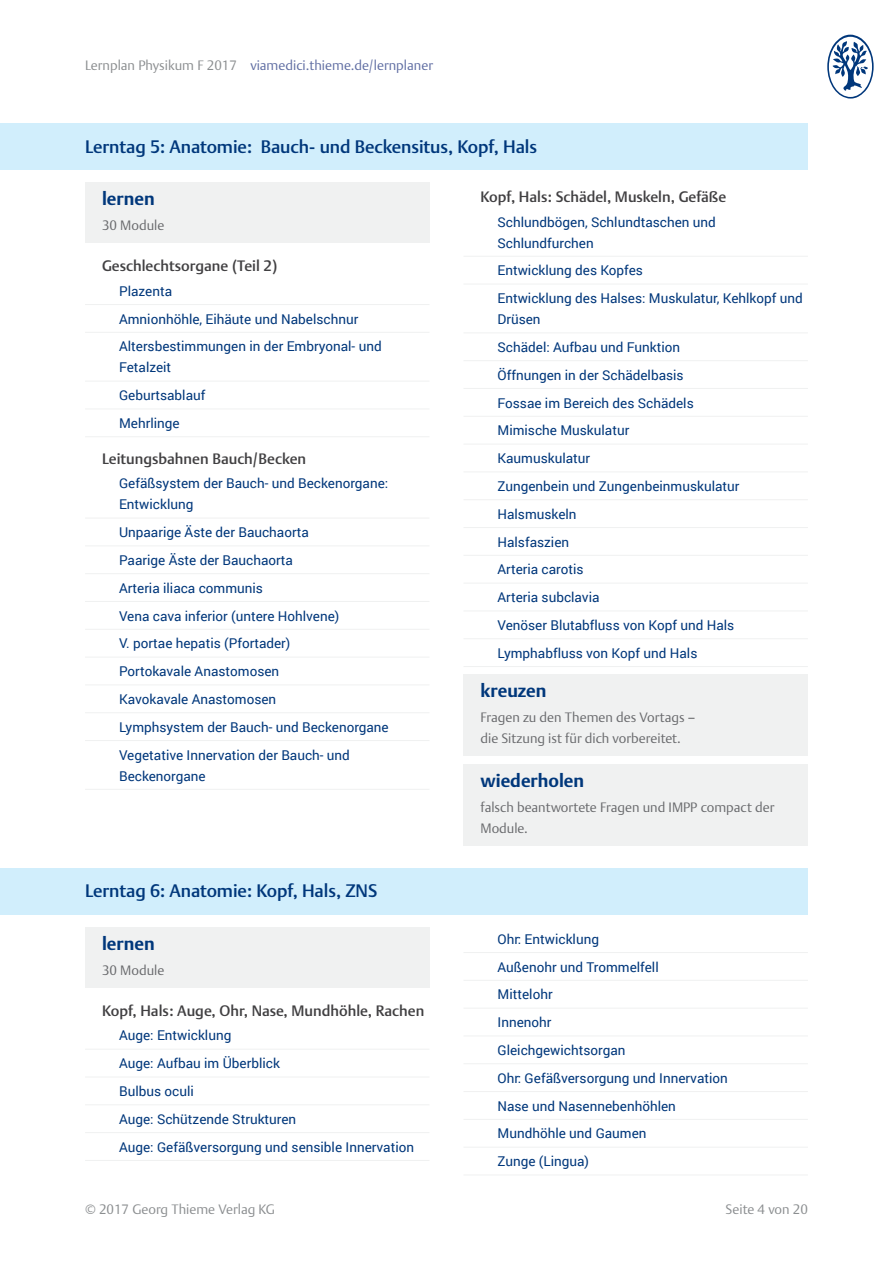
<style>
.page{position:relative;width:893px;height:1263px;background:#fff}
.page>*{position:absolute;margin:0;border:0;box-sizing:border-box;transform-origin:0 0}
.t1{font:500 18px "Thieme Argo 2011";letter-spacing:-.005em;color:#00377b}
.t2{font:700 18px "Thieme Argo 2011";color:#00377b}
.t3{font:500 15px "Thieme Argo 2011";color:#414042}
.t4{font:13.5px/27.8px "Roboto";color:#00377b}
.t5{font:300 13.5px/21px "Thieme Argo 2011";color:#696a6d}
.t6{font:300 13.5px "Thieme Argo 2011";color:#606ea3}
.t7{font:300 13.5px "Thieme Argo 2011";color:#8b8e90}
.s1{color:#8b8e90}
</style>
<div class="page">
<svg style="left:827px;top:35px;width:47px;height:64px"></svg>
<div style="left:0;top:123px;width:808px;height:47px;background:#d1eefc"></div>
<div style="left:85px;top:182px;width:344px;height:61px;background:#f0f1f1"></div>
<hr style="left:85px;top:304px;width:344px;height:1px;background:#f0f1f1">
<hr style="left:85px;top:332px;width:344px;height:1px;background:#f0f1f1">
<hr style="left:85px;top:381px;width:344px;height:1px;background:#f0f1f1">
<hr style="left:85px;top:409px;width:344px;height:1px;background:#f0f1f1">
<hr style="left:85px;top:436px;width:344px;height:1px;background:#f0f1f1">
<hr style="left:85px;top:518px;width:344px;height:1px;background:#f0f1f1">
<hr style="left:85px;top:546px;width:344px;height:1px;background:#f0f1f1">
<hr style="left:85px;top:573px;width:344px;height:1px;background:#f0f1f1">
<hr style="left:85px;top:601px;width:344px;height:1px;background:#f0f1f1">
<hr style="left:85px;top:629px;width:344px;height:1px;background:#f0f1f1">
<hr style="left:85px;top:657px;width:344px;height:1px;background:#f0f1f1">
<hr style="left:85px;top:685px;width:344px;height:1px;background:#f0f1f1">
<hr style="left:85px;top:712px;width:344px;height:1px;background:#f0f1f1">
<hr style="left:85px;top:740px;width:344px;height:1px;background:#f0f1f1">
<hr style="left:85px;top:789px;width:344px;height:1px;background:#f0f1f1">
<hr style="left:463px;top:256px;width:345px;height:1px;background:#f0f1f1">
<hr style="left:463px;top:284px;width:345px;height:1px;background:#f0f1f1">
<hr style="left:463px;top:333px;width:345px;height:1px;background:#f0f1f1">
<hr style="left:463px;top:360px;width:345px;height:1px;background:#f0f1f1">
<hr style="left:463px;top:388px;width:345px;height:1px;background:#f0f1f1">
<hr style="left:463px;top:416px;width:345px;height:1px;background:#f0f1f1">
<hr style="left:463px;top:444px;width:345px;height:1px;background:#f0f1f1">
<hr style="left:463px;top:472px;width:345px;height:1px;background:#f0f1f1">
<hr style="left:463px;top:499px;width:345px;height:1px;background:#f0f1f1">
<hr style="left:463px;top:527px;width:345px;height:1px;background:#f0f1f1">
<hr style="left:463px;top:555px;width:345px;height:1px;background:#f0f1f1">
<hr style="left:463px;top:583px;width:345px;height:1px;background:#f0f1f1">
<hr style="left:463px;top:611px;width:345px;height:1px;background:#f0f1f1">
<hr style="left:463px;top:638px;width:345px;height:1px;background:#f0f1f1">
<hr style="left:463px;top:666px;width:345px;height:1px;background:#f0f1f1">
<div style="left:463px;top:674px;width:345px;height:82px;background:#f0f1f1"></div>
<div style="left:463px;top:764px;width:345px;height:82px;background:#f0f1f1"></div>
<div style="left:0;top:868px;width:808px;height:46px;background:#d1eefc"></div>
<div style="left:85px;top:927px;width:344px;height:61px;background:#f0f1f1"></div>
<hr style="left:85px;top:1049px;width:344px;height:1px;background:#f0f1f1">
<hr style="left:85px;top:1077px;width:344px;height:1px;background:#f0f1f1">
<hr style="left:85px;top:1104px;width:344px;height:1px;background:#f0f1f1">
<hr style="left:85px;top:1132px;width:344px;height:1px;background:#f0f1f1">
<hr style="left:85px;top:1160px;width:344px;height:1px;background:#f0f1f1">
<hr style="left:463px;top:952px;width:345px;height:1px;background:#f0f1f1">
<hr style="left:463px;top:980px;width:345px;height:1px;background:#f0f1f1">
<hr style="left:463px;top:1008px;width:345px;height:1px;background:#f0f1f1">
<hr style="left:463px;top:1036px;width:345px;height:1px;background:#f0f1f1">
<hr style="left:463px;top:1063px;width:345px;height:1px;background:#f0f1f1">
<hr style="left:463px;top:1091px;width:345px;height:1px;background:#f0f1f1">
<hr style="left:463px;top:1119px;width:345px;height:1px;background:#f0f1f1">
<hr style="left:463px;top:1147px;width:345px;height:1px;background:#f0f1f1">
<hr style="left:463px;top:1175px;width:345px;height:1px;background:#f0f1f1">
<p class="t6" style="left:85px;top:56px;width:349px"><span class="s1">Lernplan Physikum F 2017</span> viamedici.thieme.de/lernplaner</p>
<h1 class="t1" style="left:85px;top:134px;width:454px">Lerntag 5: Anatomie: Bauch- und Beckensitus, Kopf, Hals</h1>
<h1 class="t2" style="left:102px;top:187px;width:54px">lernen</h1>
<p class="t5" style="left:102px;top:215px;width:64px">30 Module</p>
<p class="t3" style="left:102px;top:256px;width:177px">Geschlechtsorgane (Teil 2)</p>
<p class="t4" style="left:119px;top:277px;width:264px">Plazenta<br>Amnionhöhle, Eihäute und Nabelschnur<br>Altersbestimmungen in der Embryonal- und</p>
<p class="t4" style="left:119px;top:353px;width:88px">Fetalzeit<br>Geburtsablauf<br>Mehrlinge</p>
<p class="t3" style="left:102px;top:449px;width:206px">Leitungsbahnen Bauch/Becken</p>
<p class="t4" style="left:119px;top:472px;width:271px;line-height:21px">Gefäßsystem der Bauch- und Beckenorgane:<br>Entwicklung</p>
<p class="t4" style="left:119px;top:518px;width:271px">Unpaarige Äste der Bauchaorta<br>Paarige Äste der Bauchaorta<br>Arteria iliaca communis<br>Vena cava inferior (untere Hohlvene)<br>V. portae hepatis (Pfortader)<br>Portokavale Anastomosen<br>Kavokavale Anastomosen<br>Lymphsystem der Bauch- und Beckenorgane<br>Vegetative Innervation der Bauch- und</p>
<p class="t4" style="left:119px;top:761px;width:88px">Beckenorgane</p>
<p class="t3" style="left:480px;top:187px;width:247px">Kopf, Hals: Schädel, Muskeln, Gefäße</p>
<p class="t4" style="left:497px;top:211px;width:220px;line-height:21px">Schlundbögen, Schlundtaschen und<br>Schlundfurchen</p>
<p class="t4" style="left:497px;top:256px;width:307px">Entwicklung des Kopfes<br>Entwicklung des Halses: Muskulatur, Kehlkopf und</p>
<p class="t4" style="left:497px;top:305px;width:243px">Drüsen<br>Schädel: Aufbau und Funktion<br>Öffnungen in der Schädelbasis<br>Fossae im Bereich des Schädels<br>Mimische Muskulatur<br>Kaumuskulatur<br>Zungenbein und Zungenbeinmuskulatur<br>Halsmuskeln<br>Halsfaszien<br>Arteria carotis<br>Arteria subclavia<br>Venöser Blutabfluss von Kopf und Hals<br>Lymphabfluss von Kopf und Hals</p>
<h1 class="t2" style="left:480px;top:678px;width:67px">kreuzen</h1>
<p class="t5" style="left:480px;top:706px;width:216px">Fragen zu den Themen des Vortags – die Sitzung ist für dich vorbereitet.</p>
<h1 class="t2" style="left:480px;top:768px;width:105px">wiederholen</h1>
<p class="t5" style="left:480px;top:797px;width:295px">falsch beantwortete Fragen und IMPP compact der<br>Module.</p>
<h1 class="t1" style="left:85px;top:879px;width:294px">Lerntag 6: Anatomie: Kopf, Hals, ZNS</h1>
<h1 class="t2" style="left:102px;top:931px;width:54px">lernen</h1>
<p class="t5" style="left:102px;top:959px;width:64px">30 Module</p>
<p class="t3" style="left:102px;top:1001px;width:324px">Kopf, Hals: Auge, Ohr, Nase, Mundhöhle, Rachen</p>
<p class="t4" style="left:119px;top:1021px;width:297px">Auge: Entwicklung<br>Auge: Aufbau im Überblick<br>Bulbus oculi<br>Auge: Schützende Strukturen<br>Auge: Gefäßversorgung und sensible Innervation</p>
<p class="t4" style="left:497px;top:924px;width:232px">Ohr: Entwicklung<br>Außenohr und Trommelfell<br>Mittelohr<br>Innenohr<br>Gleichgewichtsorgan<br>Ohr: Gefäßversorgung und Innervation<br>Nase und Nasennebenhöhlen<br>Mundhöhle und Gaumen<br>Zunge (Lingua)</p>
<p class="t7" style="left:85px;top:1200px;width:191px">© 2017 Georg Thieme Verlag KG</p>
<p class="t7" style="left:726px;top:1200px;width:84px">Seite 4 von 20</p>
</div>
